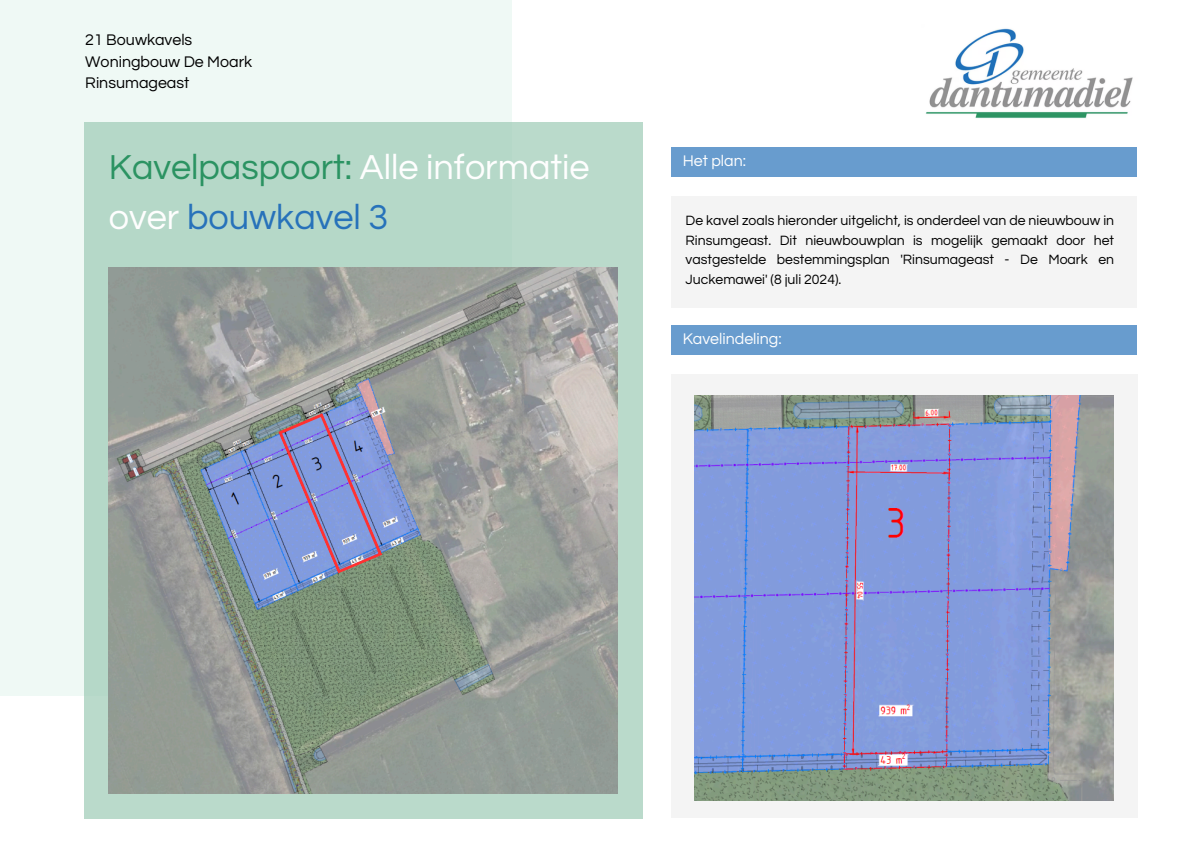
<style>
.page{position:relative;width:1191px;height:843px;background:#fff}
.page>*{position:absolute;margin:0;border:0;box-sizing:border-box;transform-origin:0 0}
.t1{font:36px/50.2px "Questrial";color:#fefefe}
.t2{font:16px/21.8px "Questrial";color:#000}
.t3{font:16px "Questrial";color:#fefefe}
.t4{font:14px/19.5px "Questrial";color:#000;text-align:justify}
.s1{color:#2b9362}
.s2{color:#2772ba}
</style>
<div class="page">
<div style="left:0;top:0;width:511px;height:695px;background:#eff9f5"></div>
<img style="left:925px;top:28px;width:208px;height:90px">
<div style="left:671px;top:374px;width:465px;height:444px;background:#f4f4f4"></div>
<img style="left:694px;top:395px;width:419px;height:404px">
<div style="left:84px;top:123px;width:558px;height:695px;background:#b5d8c8"></div>
<div style="left:671px;top:147px;width:465px;height:29px;background:#689cce"></div>
<div style="left:671px;top:196px;width:465px;height:111px;background:#f4f4f4"></div>
<div style="left:671px;top:325px;width:465px;height:29px;background:#689cce"></div>
<img style="left:109px;top:267px;width:508px;height:525px">
<svg style="left:278px;top:413px;width:104px;height:160px;background:#8990c9"></svg>
<h2 class="t2" style="left:85px;top:29px;width:168px">21 Bouwkavels<br>Woningbouw De Moark<br>Rinsumageast</h2>
<p class="t1" style="left:109px;top:142px;width:482px"><span class="s1">Kavelpaspoort:</span> Alle informatie over <span class="s2">bouwkavel 3</span></p>
<p class="t3" style="left:682px;top:153px;width:65px">Het plan:</p>
<p class="t4" style="left:685px;top:211px;width:430px">De kavel zoals hieronder uitgelicht, is onderdeel van de nieuwbouw in Rinsumgeast. Dit nieuwbouwplan is mogelijk gemaakt door het vastgestelde bestemmingsplan 'Rinsumageast - De Moark en Juckemawei' (8 juli 2024).</p>
<p class="t3" style="left:682px;top:330px;width:100px">Kavelindeling:</p>
</div>
